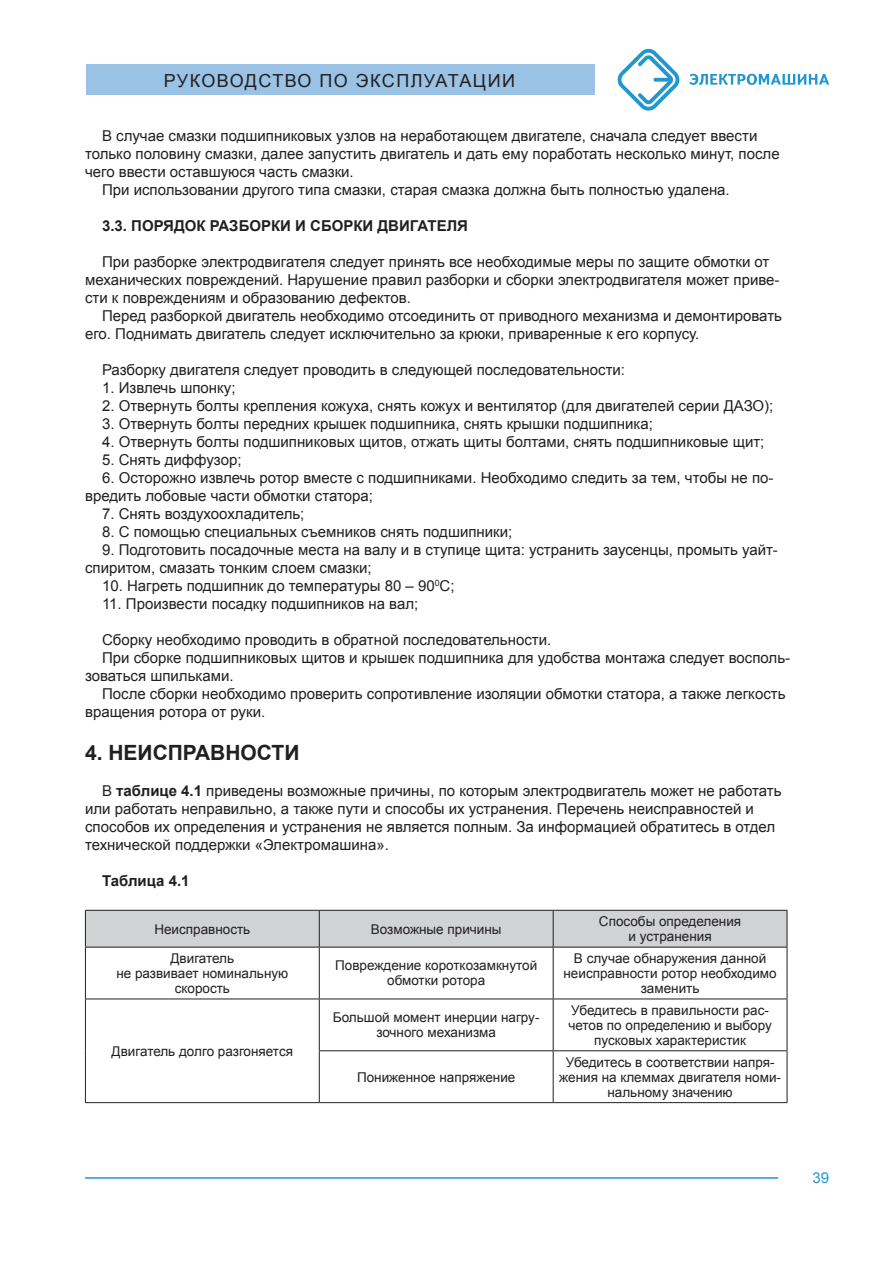
<style>
.page{position:relative;width:893px;height:1263px;background:#fff}
.page>*{position:absolute;margin:0;border:0;box-sizing:border-box;transform-origin:0 0}
.Paragraph_Style_2{font:700 21px "Arial";color:#231f20}
.t1{font:18px "Arial";letter-spacing:.08em;color:#231f20}
.Paragraph_Style_1{font:15px/18px "Arial";color:#231f20}
.Paragraph_Style_1-2{font:700 15px "Arial";color:#231f20}
.t2{font:15px "Arial";color:#2098cf}
.Paragraph_Style_1-3{font:13.5px/15px "Arial";color:#231f20;text-align:center}
.s1{font-weight:700}
</style>
<div class="page">
<div style="left:86px;top:65px;width:508px;height:30px;background:#99c2e4"></div>
<svg style="left:689px;top:74px;width:140px;height:11px"></svg>
<svg style="left:617px;top:49px;width:63px;height:62px"></svg>
<hr style="left:85px;top:1177px;width:693px;height:2px;background:#2098cf">
<div style="left:86px;top:911px;width:701px;height:36px;background:#d1d2d4"></div>
<hr style="left:85px;top:910px;width:234px;height:1px;background:#231f20">
<hr style="left:85px;top:911px;width:1px;height:36px;background:#231f20">
<hr style="left:319px;top:910px;width:234px;height:1px;background:#231f20">
<hr style="left:319px;top:911px;width:1px;height:36px;background:#231f20">
<hr style="left:553px;top:910px;width:234px;height:1px;background:#231f20">
<hr style="left:553px;top:911px;width:1px;height:36px;background:#231f20">
<hr style="left:787px;top:911px;width:1px;height:36px;background:#231f20">
<hr style="left:85px;top:947px;width:234px;height:1px;background:#231f20">
<hr style="left:85px;top:947px;width:1px;height:51px;background:#231f20">
<hr style="left:319px;top:947px;width:234px;height:1px;background:#231f20">
<hr style="left:319px;top:947px;width:1px;height:51px;background:#231f20">
<hr style="left:553px;top:947px;width:234px;height:1px;background:#231f20">
<hr style="left:553px;top:947px;width:1px;height:51px;background:#231f20">
<hr style="left:787px;top:947px;width:1px;height:51px;background:#231f20">
<hr style="left:85px;top:998px;width:234px;height:1px;background:#231f20">
<hr style="left:85px;top:999px;width:1px;height:52px;background:#231f20">
<hr style="left:319px;top:998px;width:234px;height:1px;background:#231f20">
<hr style="left:319px;top:999px;width:1px;height:51px;background:#231f20">
<hr style="left:553px;top:998px;width:234px;height:1px;background:#231f20">
<hr style="left:553px;top:999px;width:1px;height:51px;background:#231f20">
<hr style="left:787px;top:999px;width:1px;height:51px;background:#231f20">
<hr style="left:85px;top:1051px;width:1px;height:51px;background:#231f20">
<hr style="left:319px;top:1050px;width:234px;height:1px;background:#231f20">
<hr style="left:319px;top:1051px;width:1px;height:51px;background:#231f20">
<hr style="left:553px;top:1050px;width:234px;height:1px;background:#231f20">
<hr style="left:553px;top:1051px;width:1px;height:51px;background:#231f20">
<hr style="left:787px;top:1051px;width:1px;height:51px;background:#231f20">
<hr style="left:85px;top:1102px;width:234px;height:1px;background:#231f20">
<hr style="left:319px;top:1102px;width:234px;height:1px;background:#231f20">
<hr style="left:553px;top:1102px;width:234px;height:1px;background:#231f20">
<p class="t1" style="left:164px;top:69px;width:353px">РУКОВОДСТВО ПО ЭКСПЛУАТАЦИИ</p>
<p class="Paragraph_Style_1" style="left:85px;top:126px;width:696px;text-indent:17px">В случае смазки подшипниковых узлов на неработающем двигателе, сначала следует ввести только половину смазки, далее запустить двигатель и дать ему поработать несколько минут, после чего ввести оставшуюся часть смазки.</p>
<p class="Paragraph_Style_1" style="left:102px;top:180px;width:629px">При использовании другого типа смазки, старая смазка должна быть полностью удалена.</p>
<p class="Paragraph_Style_1-2" style="left:102px;top:215px;width:367px">3.3. ПОРЯДОК РАЗБОРКИ И СБОРКИ ДВИГАТЕЛЯ</p>
<p class="Paragraph_Style_1" style="left:85px;top:252px;width:696px;text-indent:17px">При разборке электродвигателя следует принять все необходимые меры по защите обмотки от механических повреждений. Нарушение правил разборки и сборки электродвигателя может приве&shy;сти к повреждениям и образованию дефектов.</p>
<p class="Paragraph_Style_1" style="left:85px;top:306px;width:698px;text-indent:17px">Перед разборкой двигатель необходимо отсоединить от приводного механизма и демонтировать его. Поднимать двигатель следует исключительно за крюки, приваренные к его корпусу.</p>
<p class="Paragraph_Style_1" style="left:102px;top:360px;width:525px">Разборку двигателя следует проводить в следующей последовательности:</p>
<p class="Paragraph_Style_1" style="left:102px;top:378px;width:135px">1. Извлечь шпонку;</p>
<p class="Paragraph_Style_1" style="left:102px;top:396px;width:673px">2. Отвернуть болты крепления кожуха, снять кожух и вентилятор (для двигателей серии ДАЗО);</p>
<p class="Paragraph_Style_1" style="left:102px;top:414px;width:552px">3. Отвернуть болты передних крышек подшипника, снять крышки подшипника;</p>
<p class="Paragraph_Style_1" style="left:102px;top:432px;width:664px">4. Отвернуть болты подшипниковых щитов, отжать щиты болтами, снять подшипниковые щит;</p>
<p class="Paragraph_Style_1" style="left:102px;top:450px;width:141px">5. Снять диффузор;</p>
<p class="Paragraph_Style_1" style="left:85px;top:468px;width:690px;text-indent:17px">6. Осторожно извлечь ротор вместе с подшипниками. Необходимо следить за тем, чтобы не по&shy;вредить лобовые части обмотки статора;</p>
<p class="Paragraph_Style_1" style="left:102px;top:504px;width:204px">7. Снять воздухоохладитель;</p>
<p class="Paragraph_Style_1" style="left:102px;top:522px;width:412px">8. С помощью специальных съемников снять подшипники;</p>
<p class="Paragraph_Style_1" style="left:85px;top:540px;width:694px;text-indent:17px">9. Подготовить посадочные места на валу и в ступице щита: устранить заусенцы, промыть уайт&shy;спиритом, смазать тонким слоем смазки;</p>
<p class="Paragraph_Style_1" style="left:102px;top:576px;width:354px">10. Нагреть подшипник до температуры 80 – 90<sup>0</sup>С;</p>
<p class="Paragraph_Style_1" style="left:102px;top:594px;width:318px">11. Произвести посадку подшипников на вал;</p>
<p class="Paragraph_Style_1" style="left:102px;top:630px;width:451px">Сборку необходимо проводить в обратной последовательности.</p>
<p class="Paragraph_Style_1" style="left:85px;top:648px;width:707px;text-indent:17px">При сборке подшипниковых щитов и крышек подшипника для удобства монтажа следует восполь&shy;зоваться шпильками.</p>
<p class="Paragraph_Style_1" style="left:85px;top:684px;width:702px;text-indent:17px">После сборки необходимо проверить сопротивление изоляции обмотки статора, а также легкость вращения ротора от руки.</p>
<p class="Paragraph_Style_2" style="left:85px;top:739px;width:216px">4. НЕИСПРАВНОСТИ</p>
<p class="Paragraph_Style_1" style="left:85px;top:782px;width:698px;text-indent:17px">В <span class="s1">таблице 4.1</span> приведены возможные причины, по которым электродвигатель может не работать или работать неправильно, а также пути и способы их устранения. Перечень неисправностей и способов их определения и устранения не является полным. За информацией обратитесь в отдел технической поддержки «Электромашина».</p>
<p class="Paragraph_Style_1-2" style="left:102px;top:871px;width:89px">Таблица 4.1</p>
<p class="Paragraph_Style_1-3" style="left:154px;top:921px;width:97px">Неисправность</p>
<p class="Paragraph_Style_1-3" style="left:371px;top:921px;width:132px">Возможные причины</p>
<p class="Paragraph_Style_1-3" style="left:599px;top:914px;width:144px">Способы определения</p>
<p class="Paragraph_Style_1-3" style="left:629px;top:929px;width:85px">и устранения</p>
<p class="Paragraph_Style_1-3" style="left:170px;top:951px;width:65px">Двигатель</p>
<p class="Paragraph_Style_1-3" style="left:116px;top:966px;width:173px">не развивает номинальную</p>
<p class="Paragraph_Style_1-3" style="left:175px;top:981px;width:57px">скорость</p>
<p class="Paragraph_Style_1-3" style="left:112px;top:1043px;width:183px">Двигатель долго разгоняется</p>
<p class="Paragraph_Style_1-3" style="left:335px;top:958px;width:203px">Повреждение короткозамкнутой обмотки ротора</p>
<p class="Paragraph_Style_1-3" style="left:563px;top:951px;width:215px">В случае обнаружения данной неисправности ротор необходимо заменить</p>
<p class="Paragraph_Style_1-3" style="left:333px;top:1010px;width:208px">Большой момент инерции нагру&shy;зочного механизма</p>
<p class="Paragraph_Style_1-3" style="left:568px;top:1003px;width:205px">Убедитесь в правильности рас&shy;четов по определению и выбору пусковых характеристик</p>
<p class="Paragraph_Style_1-3" style="left:357px;top:1069px;width:160px">Пониженное напряжение</p>
<p class="Paragraph_Style_1-3" style="left:559px;top:1054px;width:223px">Убедитесь в соответствии напря&shy;жения на клеммах двигателя номи&shy;нальному значению</p>
<p class="t2" style="left:812px;top:1168px;width:18px">39</p>
</div>
